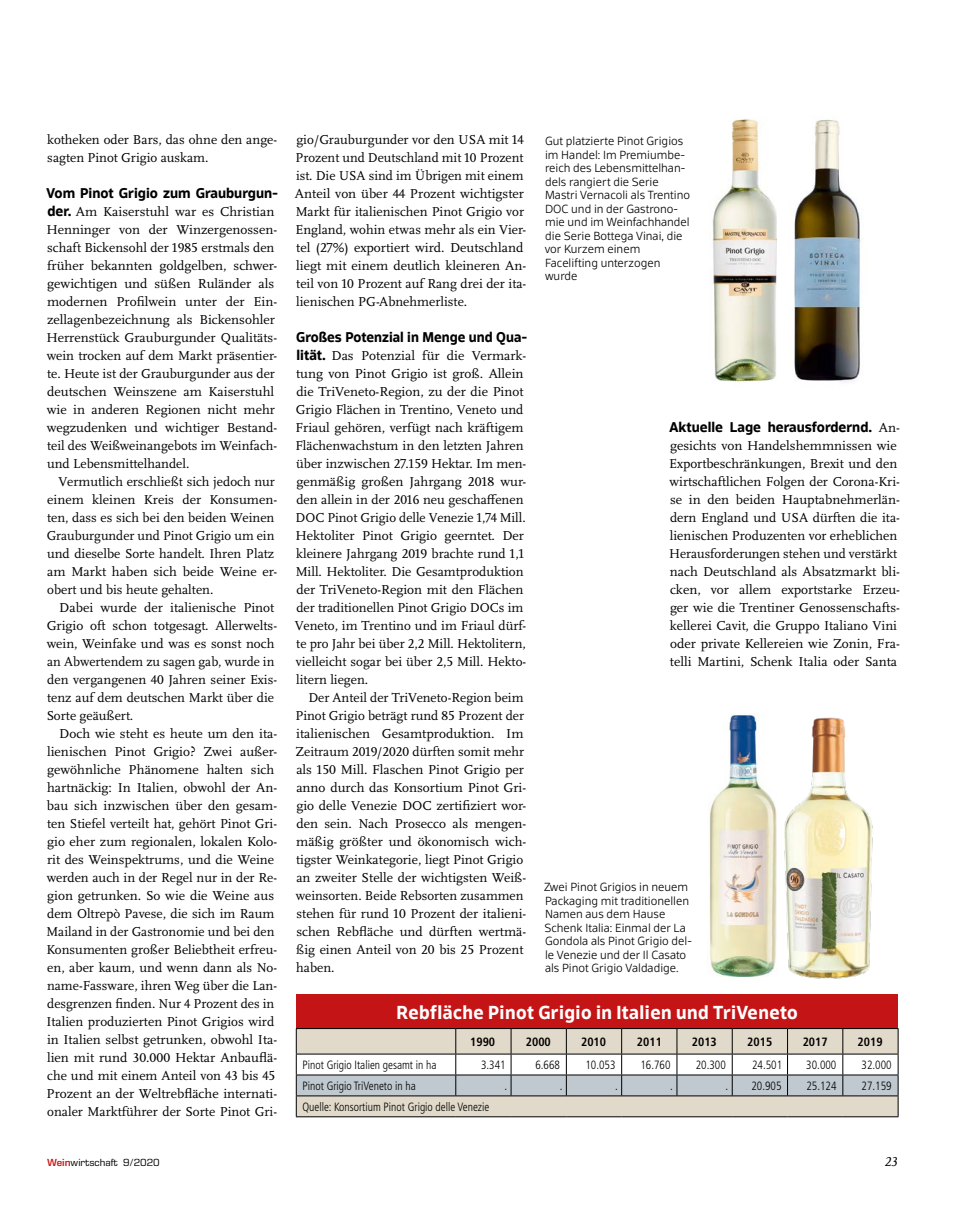
<style>
.page{position:relative;width:957px;height:1212px;background:#fff}
.page>*{position:absolute;margin:0;border:0;box-sizing:border-box;transform-origin:0 0}
.t1{font:700 18px "Scuba Pro";letter-spacing:.025em;color:#fff}
.t2{font:13.5px/18px "Scala Pro";color:#000}
.t3{font:700 13.5px "Scuba Pro";color:#000}
.t4{font:italic 13.5px "Scala Pro";color:#000}
.t5{font:300 condensed 12px "Frutiger LT Pro";color:#000;scale:.95 1}
.t6{font:700 condensed 12px "Frutiger LT Pro";color:#000}
.t7{font:300 11.25px/13.5px "Scuba Pro";color:#000}
.t8{font:10.5px "Eurostile Next LT Pro";color:#000}
.s1{font-family:"Scuba Pro";font-weight:700}
.s2{font-family:"Scala Pro";font-weight:400}
.s3{font-weight:600;color:#c51415}
</style>
<div class="page">
<div style="left:296px;top:994px;width:602px;height:34px;background:#c51415"></div>
<hr style="left:296px;top:1028px;width:160px;height:1px;background:#000">
<hr style="left:456px;top:1028px;width:55px;height:1px;background:#000">
<hr style="left:511px;top:1028px;width:55px;height:1px;background:#000">
<hr style="left:566px;top:1028px;width:55px;height:1px;background:#000">
<hr style="left:621px;top:1028px;width:56px;height:1px;background:#000">
<hr style="left:677px;top:1028px;width:55px;height:1px;background:#000">
<hr style="left:732px;top:1028px;width:55px;height:1px;background:#000">
<hr style="left:787px;top:1028px;width:56px;height:1px;background:#000">
<hr style="left:843px;top:1028px;width:55px;height:1px;background:#000">
<svg style="left:296px;top:1029px;width:602px;height:87px"></svg>
<hr style="left:456px;top:1095px;width:55px;height:1px;background:#000">
<hr style="left:511px;top:1095px;width:55px;height:1px;background:#000">
<hr style="left:566px;top:1095px;width:55px;height:1px;background:#000">
<hr style="left:621px;top:1095px;width:56px;height:1px;background:#000">
<hr style="left:677px;top:1095px;width:55px;height:1px;background:#000">
<hr style="left:732px;top:1095px;width:55px;height:1px;background:#000">
<hr style="left:787px;top:1095px;width:56px;height:1px;background:#000">
<hr style="left:843px;top:1095px;width:55px;height:1px;background:#000">
<hr style="left:296px;top:1116px;width:160px;height:1px;background:#000">
<hr style="left:456px;top:1116px;width:55px;height:1px;background:#000">
<hr style="left:511px;top:1116px;width:55px;height:1px;background:#000">
<hr style="left:566px;top:1116px;width:55px;height:1px;background:#000">
<hr style="left:621px;top:1116px;width:56px;height:1px;background:#000">
<hr style="left:677px;top:1116px;width:55px;height:1px;background:#000">
<hr style="left:732px;top:1116px;width:55px;height:1px;background:#000">
<hr style="left:787px;top:1116px;width:56px;height:1px;background:#000">
<hr style="left:843px;top:1116px;width:55px;height:1px;background:#000">
<img style="left:711px;top:119px;width:66px;height:263px">
<img style="left:794px;top:119px;width:67px;height:263px">
<img style="left:707px;top:713px;width:69px;height:264px">
<img style="left:776px;top:717px;width:97px;height:262px">
<p class="t2" style="left:47px;top:131px;width:231px">kotheken oder Bars, das ohne den ange&shy;sagten Pinot Grigio auskam.</p>
<p class="t3" style="left:47px;top:185px;width:233px">Vom Pinot Grigio zum Grauburgun-</p>
<p class="t2" style="left:46px;top:203px;width:232px"><span class="s1">der.</span> Am Kaiserstuhl war es Christian Henninger von der Winzergenossen&shy;schaft Bickensohl der 1985 erstmals den früher bekannten goldgelben, schwer&shy;gewichtigen und süßen Ruländer als modernen Profilwein unter der Ein&shy;zellagenbezeichnung als Bickensohler Herrenstück Grauburgunder Qualitäts&shy;wein trocken auf dem Markt präsentier&shy;te. Heute ist der Grauburgunder aus der deutschen Weinszene am Kaiserstuhl wie in anderen Regionen nicht mehr wegzudenken und wichtiger Bestand&shy;teil des Weißweinangebots im Weinfach&shy;und Lebensmittelhandel.</p>
<p class="t2" style="left:47px;top:473px;width:232px;text-indent:12px">Vermutlich erschließt sich jedoch nur einem kleinen Kreis der Konsumen&shy;ten, dass es sich bei den beiden Weinen Grauburgunder und Pinot Grigio um ein und dieselbe Sorte handelt. Ihren Platz am Markt haben sich beide Weine er&shy;obert und bis heute gehalten.</p>
<p class="t2" style="left:47px;top:599px;width:232px;text-indent:13px">Dabei wurde der italienische Pinot Grigio oft schon totgesagt. Allerwelts&shy;wein, Weinfake und was es sonst noch an Abwertendem zu sagen gab, wurde in den vergangenen 40 Jahren seiner Exis&shy;tenz auf dem deutschen Markt über die Sorte geäußert.</p>
<p class="t2" style="left:46px;top:725px;width:232px;text-indent:13px">Doch wie steht es heute um den ita&shy;lienischen Pinot Grigio? Zwei außer&shy;gewöhnliche Phänomene halten sich hartnäckig: In Italien, obwohl der An&shy;bau sich inzwischen über den gesam&shy;ten Stiefel verteilt hat, gehört Pinot Gri&shy;gio eher zum regionalen, lokalen Kolo&shy;rit des Weinspektrums, und die Weine werden auch in der Regel nur in der Re&shy;gion getrunken. So wie die Weine aus dem Oltrepò Pavese, die sich im Raum Mailand in der Gastronomie und bei den Konsumenten großer Beliebtheit erfreu&shy;en, aber kaum, und wenn dann als No&shy;name-Fassware, ihren Weg über die Lan&shy;desgrenzen finden. Nur 4 Prozent des in Italien produzierten Pinot Grigios wird in Italien selbst getrunken, obwohl Ita&shy;lien mit rund 30.000 Hektar Anbauflä&shy;che und mit einem Anteil von 43 bis 45<br>Prozent an der Weltrebfläche internati&shy;onaler Marktführer der Sorte Pinot Gri-</p>
<p class="t2" style="left:295px;top:131px;width:233px">gio/Grauburgunder vor den USA mit 14<br>Prozent und Deutschland mit 10 Prozent ist. Die USA sind im Übrigen mit einem Anteil von über 44 Prozent wichtigster Markt für italienischen Pinot Grigio vor England, wohin etwas mehr als ein Vier&shy;tel (27%) exportiert wird. Deutschland liegt mit einem deutlich kleineren An&shy;teil von 10 Prozent auf Rang drei der ita&shy;lienischen PG-Abnehmerliste.</p>
<p class="t3" style="left:296px;top:329px;width:233px">Großes Potenzial in Menge und Qua-</p>
<p class="t2" style="left:295px;top:347px;width:233px"><span class="s1">lität.</span> Das Potenzial für die Vermark&shy;tung von Pinot Grigio ist groß. Allein die TriVeneto-Region, zu der die Pinot Grigio Flächen in Trentino, Veneto und Friaul gehören, verfügt nach kräftigem Flächenwachstum in den letzten Jahren über inzwischen 27.159 Hektar. Im men&shy;genmäßig großen Jahrgang 2018 wur&shy;den allein in der 2016 neu geschaffenen DOC Pinot Grigio delle Venezie 1,74 Mill.<br>Hektoliter Pinot Grigio geerntet. Der kleinere Jahrgang 2019 brachte rund 1,1<br>Mill. Hektoliter. Die Gesamtproduktion der TriVeneto-Region mit den Flächen der traditionellen Pinot Grigio DOCs im Veneto, im Trentino und im Friaul dürf&shy;te pro Jahr bei über 2,2 Mill. Hektolitern, vielleicht sogar bei über 2,5 Mill. Hekto&shy;litern liegen.</p>
<p class="t2" style="left:295px;top:689px;width:232px;text-indent:13px">Der Anteil der TriVeneto-Region beim Pinot Grigio beträgt rund 85 Prozent der italienischen Gesamtproduktion. Im Zeitraum 2019/2020 dürften somit mehr als 150 Mill. Flaschen Pinot Grigio per anno durch das Konsortium Pinot Gri&shy;gio delle Venezie DOC zertifiziert wor&shy;den sein. Nach Prosecco als mengen&shy;mäßig größter und ökonomisch wich&shy;tigster Weinkategorie, liegt Pinot Grigio an zweiter Stelle der wichtigsten Weiß&shy;weinsorten. Beide Rebsorten zusammen stehen für rund 10 Prozent der italieni&shy;schen Rebfläche und dürften wertmä&shy;ßig einen Anteil von 20 bis 25 Prozent haben.</p>
<p class="t7" style="left:545px;top:134px;width:147px">Gut platzierte Pinot Grigios im Handel: Im Premiumbe&shy;reich des Lebensmittelhan&shy;dels rangiert die Serie<br>Mastri Vernacoli als Trentino<br>DOC und in der Gastrono&shy;mie und im Weinfachhandel die Serie Bottega Vinai, die vor Kurzem einem<br>Facelifting unterzogen wurde</p>
<p class="t3" style="left:669px;top:419px;width:232px">Aktuelle Lage herausfordernd. <span class="s2">An-</span></p>
<p class="t2" style="left:669px;top:437px;width:232px">gesichts von Handelshemmnissen wie Exportbeschränkungen, Brexit und den wirtschaftlichen Folgen der Corona-Kri&shy;se in den beiden Hauptabnehmerlän&shy;dern England und USA dürften die ita&shy;lienischen Produzenten vor erheblichen Herausforderungen stehen und verstärkt nach Deutschland als Absatzmarkt bli&shy;cken, vor allem exportstarke Erzeu&shy;ger wie die Trentiner Genossenschafts&shy;kellerei Cavit, die Gruppo Italiano Vini oder private Kellereien wie Zonin, Fra&shy;telli Martini, Schenk Italia oder Santa</p>
<p class="t7" style="left:544px;top:880px;width:149px">Zwei Pinot Grigios in neuem<br>Packaging mit traditionellen<br>Namen aus dem Hause<br>Schenk Italia: Einmal der La<br>Gondola als Pinot Grigio del&shy;le Venezie und der Il Casato als Pinot Grigio Valdadige.</p>
<h1 class="t1" style="left:396px;top:1001px;width:403px">Rebfläche Pinot Grigio in Italien und TriVeneto</h1>
<p class="t6" style="left:470px;top:1034px;width:26px">1990</p>
<p class="t6" style="left:526px;top:1034px;width:26px">2000</p>
<p class="t6" style="left:581px;top:1034px;width:26px">2010</p>
<p class="t6" style="left:637px;top:1034px;width:26px">2011</p>
<p class="t6" style="left:692px;top:1034px;width:26px">2013</p>
<p class="t6" style="left:747px;top:1034px;width:26px">2015</p>
<p class="t6" style="left:802px;top:1034px;width:26px">2017</p>
<p class="t6" style="left:857px;top:1034px;width:26px">2019</p>
<p class="t5" style="left:303px;top:1058px;width:142px">Pinot Grigio Italien gesamt in ha</p>
<p class="t5" style="left:481px;top:1058px;width:27px">3.341</p>
<p class="t5" style="left:535px;top:1058px;width:27px">6.668</p>
<p class="t5" style="left:585px;top:1058px;width:33px">10.053</p>
<p class="t5" style="left:640px;top:1058px;width:33px">16.760</p>
<p class="t5" style="left:696px;top:1058px;width:33px">20.300</p>
<p class="t5" style="left:752px;top:1058px;width:33px">24.501</p>
<p class="t5" style="left:806px;top:1058px;width:33px">30.000</p>
<p class="t5" style="left:861px;top:1058px;width:33px">32.000</p>
<p class="t5" style="left:303px;top:1079px;width:121px">Pinot Grigio TriVeneto in ha</p>
<p class="t5" style="left:504px;top:1079px;width:4px">.</p>
<p class="t5" style="left:560px;top:1079px;width:4px">.</p>
<p class="t5" style="left:615px;top:1079px;width:4px">.</p>
<p class="t5" style="left:670px;top:1079px;width:4px">.</p>
<p class="t5" style="left:725px;top:1079px;width:4px">.</p>
<p class="t5" style="left:751px;top:1079px;width:33px">20.905</p>
<p class="t5" style="left:806px;top:1079px;width:33px">25.124</p>
<p class="t5" style="left:861px;top:1079px;width:33px">27.159</p>
<p class="t5" style="left:302px;top:1100px;width:198px">Quelle: Konsortium Pinot Grigio delle Venezie</p>
<p class="t8" style="left:47px;top:1156px;width:114px"><span class="s3">Wein</span>wirtschaft 9/2020</p>
<p class="t4" style="left:884px;top:1153px;width:15px">23</p>
</div>
